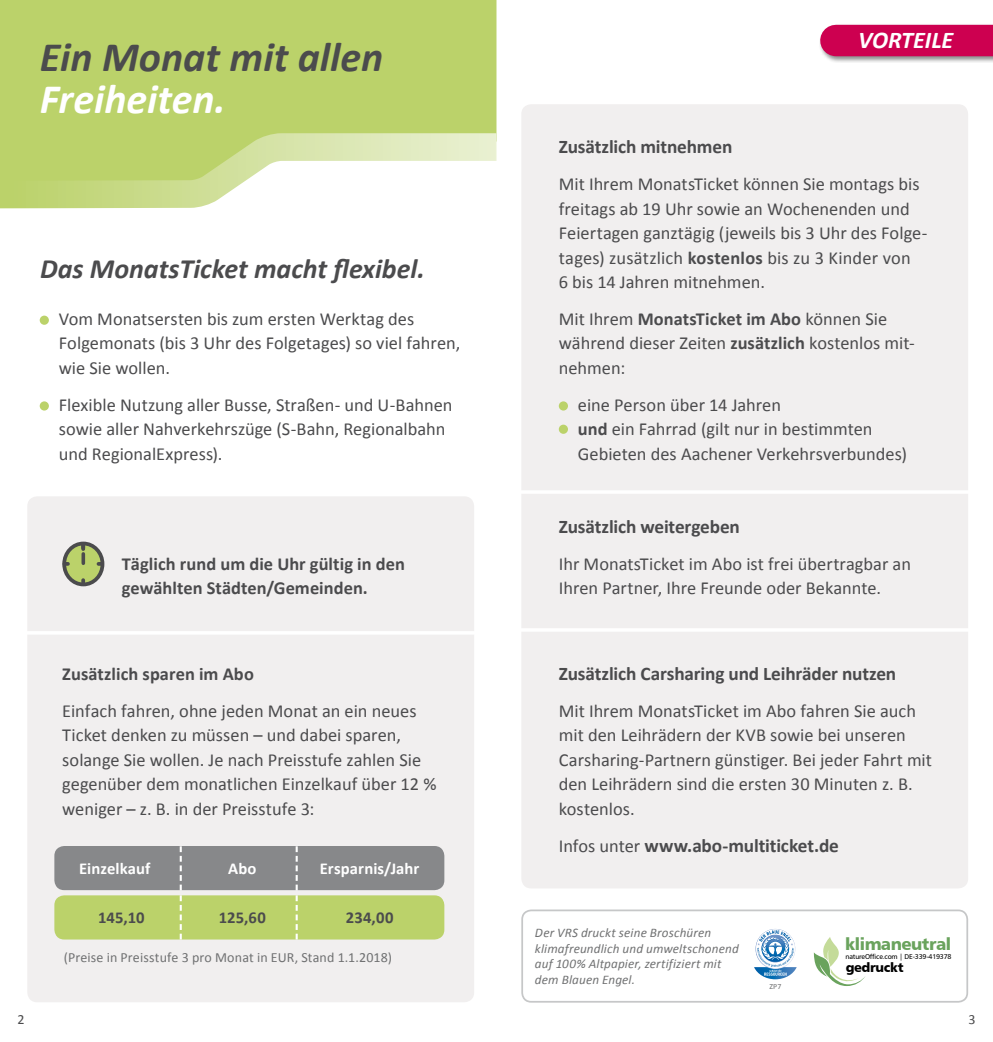
<style>
.page{position:relative;width:993px;height:1042px;background:#fff}
.page>*{position:absolute;margin:0;border:0;box-sizing:border-box;transform-origin:0 0}
.t1{font:italic 700 42px "Calibri";color:#4b4b4d}
.t2{font:italic 700 42px "Calibri";color:#fff}
.t3{font:italic 700 28px "Calibri";color:#4b4b4d}
.t4{font:italic 700 24.15px "Calibri";color:#fff}
.t5{font:700 19.25px "Calibri";letter-spacing:-.01em;color:#4b4b4d}
.t6{font:18.38px/24.5px "Calibri";color:#4b4b4d}
.t7{font:700 18.38px/24.5px "Calibri";letter-spacing:.005em;color:#4b4b4d}
.t8{font:16.97px "Humanist 777 BT Black B";letter-spacing:-.03em;color:#6aa35d}
.t9{font:700 16.62px "Calibri";letter-spacing:.005em;color:#fff}
.t10{font:700 16.62px "Calibri";letter-spacing:.01em;color:#4b4b4d}
.t11{font:14px "Calibri";letter-spacing:.01em;color:#707172}
.t12{font:14px "Calibri";color:#4b4b4d}
.t13{font:italic 13.12px/15.8px "Calibri";letter-spacing:.01em;color:#707172}
.t14{font:13.12px "Humanist 777 BT Black B";letter-spacing:-.03em;color:#000}
.t15{font:7.88px "Calibri";color:#707172}
.t16{font:7px "Humanist 777 BT Roman B";letter-spacing:-.03em;color:#000}
.s1{font-weight:700}
.s2{font-weight:400;font-size:18.38px}
</style>
<div class="page">
<div style="left:521px;top:104px;width:446px;height:784px;background:#f1efef;border-radius:10px"></div>
<div style="left:27px;top:496px;width:447px;height:506px;background:#f1efef;border-radius:10px"></div>
<hr style="left:22px;top:631px;width:457px;height:3px;background:#fff">
<hr style="left:516px;top:490px;width:456px;height:4px;background:#fff">
<hr style="left:516px;top:628px;width:456px;height:4px;background:#fff">
<div style="left:558px;top:401px;width:9px;height:9px;background:#bbd26a;border-radius:50%"></div>
<div style="left:558px;top:425px;width:9px;height:9px;background:#bbd26a;border-radius:50%"></div>
<div style="left:0;top:0;width:496px;height:111px;background:#bbd26a"></div>
<svg style="left:0;top:111px;width:497px;height:98px"></svg>
<div style="left:40px;top:316px;width:9px;height:9px;background:#bbd26a;border-radius:50%"></div>
<div style="left:40px;top:401px;width:9px;height:9px;background:#bbd26a;border-radius:50%"></div>
<div style="left:818px;top:24px;width:174px;height:39px;background:#000;opacity:.45"></div>
<div style="left:835px;top:25px;width:157px;height:31px;background:#cd0050"></div>
<svg style="left:64px;top:543px;width:38px;height:41px"></svg>
<div style="left:62px;top:541px;width:42px;height:45px;border:4px solid #4b4b4d;border-radius:50%"></div>
<svg style="left:81px;top:580px;width:4px;height:4px"></svg>
<svg style="left:64px;top:562px;width:4px;height:4px"></svg>
<svg style="left:98px;top:562px;width:4px;height:4px"></svg>
<svg style="left:81px;top:544px;width:4px;height:19px"></svg>
<div style="left:54px;top:846px;width:390px;height:44px;background:#87888a;border-radius:10px"></div>
<div style="left:54px;top:895px;width:390px;height:44px;background:#bbd26a;border-radius:10px"></div>
<svg style="left:180px;top:846px;width:2px;height:93px"></svg>
<svg style="left:295px;top:846px;width:2px;height:93px"></svg>
<svg style="left:813px;top:937px;width:52px;height:49px"></svg>
<div style="left:521px;top:909px;width:446px;height:93px;border:2px solid #c6c7c8;border-radius:9px"></div>
<svg style="left:754px;top:930px;width:42px;height:49px"></svg>
<h1 class="t1" style="left:40px;top:31px;width:345px">Ein Monat mit allen</h1>
<h1 class="t2" style="left:40px;top:73px;width:187px">Freiheiten.</h1>
<h2 class="t3" style="left:40px;top:250px;width:386px">Das MonatsTicket macht flexibel.</h2>
<p class="t6" style="left:59px;top:306px;width:403px">Vom Monatsersten bis zum ersten Werktag des<br>Folgemonats (bis 3 Uhr des Folgetages) so viel fahren, wie Sie wollen.</p>
<p class="t6" style="left:59px;top:392px;width:395px">Flexible Nutzung aller Busse, Straßen- und U-Bahnen sowie aller Nahverkehrszüge (S-Bahn, Regionalbahn und RegionalExpress).</p>
<p class="t7" style="left:122px;top:551px;width:284px">Täglich rund um die Uhr gültig in den gewählten Städten/Gemeinden.</p>
<p class="t7" style="left:62px;top:662px;width:193px">Zusätzlich sparen im Abo</p>
<p class="t6" style="left:62px;top:698px;width:375px">Einfach fahren, ohne jeden Monat an ein neues Ticket denken zu müssen – und dabei sparen, solange Sie wollen. Je nach Preisstufe zahlen Sie gegenüber dem monatlichen Einzelkauf über 12 % weniger – z. B. in der Preisstufe 3:</p>
<p class="t9" style="left:79px;top:858px;width:73px">Einzelkauf</p>
<p class="t10" style="left:98px;top:906px;width:48px">145,10</p>
<p class="t9" style="left:228px;top:858px;width:30px">Abo</p>
<p class="t10" style="left:219px;top:906px;width:48px">125,60</p>
<p class="t9" style="left:320px;top:858px;width:101px">Ersparnis/Jahr</p>
<p class="t10" style="left:346px;top:906px;width:49px">234,00</p>
<p class="t11" style="left:64px;top:948px;width:329px">(Preise in Preisstufe 3 pro Monat in EUR, Stand 1.1.2018)</p>
<h3 class="t4" style="left:858px;top:25px;width:96px">VORTEILE</h3>
<p class="t5" style="left:558px;top:135px;width:175px">Zusätzlich mitnehmen</p>
<p class="t6" style="left:558px;top:172px;width:370px">Mit Ihrem MonatsTicket können Sie montags bis freitags ab 19 Uhr sowie an Wochenenden und Feiertagen ganztägig (jeweils bis 3 Uhr des Folge&shy;tages) zusätzlich <span class="s1">kostenlos</span> bis zu 3 Kinder von<br>6 bis 14 Jahren mitnehmen.</p>
<p class="t6" style="left:558px;top:306px;width:357px">Mit Ihrem <span class="s1">MonatsTicket im Abo</span> können Sie während dieser Zeiten <span class="s1">zusätzlich</span> kostenlos mit&shy;nehmen:</p>
<p class="t6" style="left:577px;top:392px;width:330px">eine Person über 14 Jahren<br><span class="s1">und</span> ein Fahrrad (gilt nur in bestimmten<br>Gebieten des Aachener Verkehrsverbundes)</p>
<p class="t5" style="left:558px;top:514px;width:182px">Zusätzlich weitergeben</p>
<p class="t6" style="left:558px;top:551px;width:353px">Ihr MonatsTicket im Abo ist frei übertragbar an<br>Ihren Partner, Ihre Freunde oder Bekannte.</p>
<p class="t5" style="left:558px;top:661px;width:339px">Zusätzlich Carsharing und Leihräder nutzen</p>
<p class="t6" style="left:558px;top:698px;width:374px">Mit Ihrem MonatsTicket im Abo fahren Sie auch mit den Leihrädern der KVB sowie bei unseren Carsharing-Partnern günstiger. Bei jeder Fahrt mit den Leihrädern sind die ersten 30 Minuten z. B. kostenlos.</p>
<p class="t5" style="left:558px;top:833px;width:281px"><span class="s2">Infos unter</span> www.abo-multiticket.de</p>
<p class="t13" style="left:535px;top:924px;width:205px">Der VRS druckt seine Broschüren klimafreundlich und umweltschonend auf 100% Altpapier, zertifiziert mit dem Blauen Engel.</p>
<p class="t15" style="left:769px;top:981px;width:14px">ZP7</p>
<p class="t8" style="left:844px;top:933px;width:108px">klimaneutral</p>
<p class="t16" style="left:845px;top:952px;width:107px">natureOffice.com | DE-339-419378</p>
<p class="t14" style="left:845px;top:959px;width:59px">gedruckt</p>
<p class="t12" style="left:17px;top:1010px;width:9px">2</p>
<p class="t12" style="left:968px;top:1010px;width:9px">3</p>
</div>
